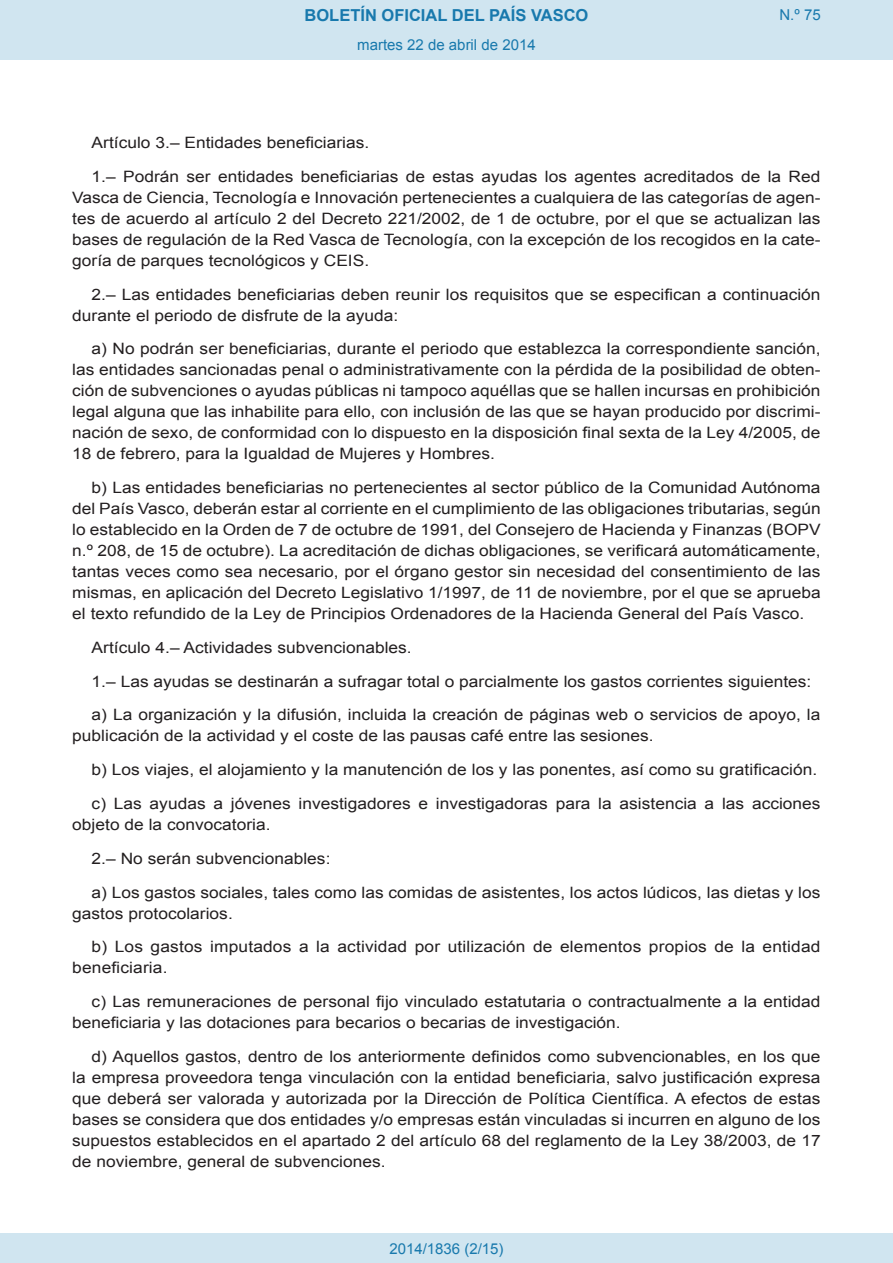
<style>
.page{position:relative;width:893px;height:1263px;background:#fff}
.page>*{position:absolute;margin:0;border:0;box-sizing:border-box;transform-origin:0 0}
.t1{font:700 16.5px "Arial";color:#1879ad}
.BOPVDetalle{font:15.6px/21px "Arial";color:#231f20;scale:1.11 1}
.Paginacion_Centro{font:15px "Arial";color:#1879ad}
</style>
<div class="page">
<div style="left:0;top:0;width:893px;height:60px;background:#d0e5f0"></div>
<div style="left:0;top:1233px;width:893px;height:30px;background:#d0e5f0"></div>
<p class="t1" style="left:305px;top:4px;width:285px">BOLETÍN OFICIAL DEL PAÍS VASCO</p>
<p class="Paginacion_Centro" style="left:357px;top:35px;width:180px">martes 22 de abril de 2014</p>
<p class="Paginacion_Centro" style="left:779px;top:5px;width:43px">N.º 75</p>
<p class="BOPVDetalle" style="left:92px;top:132px;width:252px">Artículo 3.– Entidades beneficiarias.</p>
<p class="BOPVDetalle" style="left:72px;top:166px;width:676px;text-align:justify;text-indent:19px">1.– Podrán ser entidades beneficiarias de estas ayudas los agentes acreditados de la Red Vasca de Ciencia, Tecnología e Innovación pertenecientes a cualquiera de las categorías de agen&shy;tes de acuerdo al artículo 2 del Decreto 221/2002, de 1 de octubre, por el que se actualizan las bases de regulación de la Red Vasca de Tecnología, con la excepción de los recogidos en la cate&shy;goría de parques tecnológicos y CEIS.</p>
<p class="BOPVDetalle" style="left:72px;top:284px;width:676px;text-indent:19px">2.– Las entidades beneficiarias deben reunir los requisitos que se especifican a continuación durante el periodo de disfrute de la ayuda:</p>
<p class="BOPVDetalle" style="left:72px;top:339px;width:676px;text-align:justify;text-indent:19px">a) No podrán ser beneficiarias, durante el periodo que establezca la correspondiente sanción, las entidades sancionadas penal o administrativamente con la pérdida de la posibilidad de obten&shy;ción de subvenciones o ayudas públicas ni tampoco aquéllas que se hallen incursas en prohibición legal alguna que las inhabilite para ello, con inclusión de las que se hayan producido por discrimi&shy;nación de sexo, de conformidad con lo dispuesto en la disposición final sexta de la Ley 4/2005, de 18 de febrero, para la Igualdad de Mujeres y Hombres.</p>
<p class="BOPVDetalle" style="left:72px;top:477px;width:676px;text-align:justify;text-indent:19px">b) Las entidades beneficiarias no pertenecientes al sector público de la Comunidad Autónoma del País Vasco, deberán estar al corriente en el cumplimiento de las obligaciones tributarias, según lo establecido en la Orden de 7 de octubre de 1991, del Consejero de Hacienda y Finanzas (BOPV n.º 208, de 15 de octubre). La acreditación de dichas obligaciones, se verificará automáticamente, tantas veces como sea necesario, por el órgano gestor sin necesidad del consentimiento de las mismas, en aplicación del Decreto Legislativo 1/1997, de 11 de noviembre, por el que se aprueba el texto refundido de la Ley de Principios Ordenadores de la Hacienda General del País Vasco.</p>
<p class="BOPVDetalle" style="left:92px;top:637px;width:290px">Artículo 4.– Actividades subvencionables.</p>
<p class="BOPVDetalle" style="left:92px;top:671px;width:650px">1.– Las ayudas se destinarán a sufragar total o parcialmente los gastos corrientes siguientes:</p>
<p class="BOPVDetalle" style="left:72px;top:705px;width:675px;text-indent:19px">a) La organización y la difusión, incluida la creación de páginas web o servicios de apoyo, la publicación de la actividad y el coste de las pausas café entre las sesiones.</p>
<p class="BOPVDetalle" style="left:92px;top:759px;width:655px">b) Los viajes, el alojamiento y la manutención de los y las ponentes, así como su gratificación.</p>
<p class="BOPVDetalle" style="left:72px;top:793px;width:676px;text-indent:19px">c) Las ayudas a jóvenes investigadores e investigadoras para la asistencia a las acciones objeto de la convocatoria.</p>
<p class="BOPVDetalle" style="left:92px;top:848px;width:217px">2.– No serán subvencionables:</p>
<p class="BOPVDetalle" style="left:72px;top:882px;width:675px;text-indent:19px">a) Los gastos sociales, tales como las comidas de asistentes, los actos lúdicos, las dietas y los gastos protocolarios.</p>
<p class="BOPVDetalle" style="left:72px;top:936px;width:676px;text-indent:19px">b) Los gastos imputados a la actividad por utilización de elementos propios de la entidad beneficiaria.</p>
<p class="BOPVDetalle" style="left:72px;top:991px;width:676px;text-indent:19px">c) Las remuneraciones de personal fijo vinculado estatutaria o contractualmente a la entidad beneficiaria y las dotaciones para becarios o becarias de investigación.</p>
<p class="BOPVDetalle" style="left:72px;top:1046px;width:676px;text-align:justify;text-indent:19px">d) Aquellos gastos, dentro de los anteriormente definidos como subvencionables, en los que la empresa proveedora tenga vinculación con la entidad beneficiaria, salvo justificación expresa que deberá ser valorada y autorizada por la Dirección de Política Científica. A efectos de estas bases se considera que dos entidades y/o empresas están vinculadas si incurren en alguno de los supuestos establecidos en el apartado 2 del artículo 68 del reglamento de la Ley 38/2003, de 17 de noviembre, general de subvenciones.</p>
<p class="Paginacion_Centro" style="left:389px;top:1238px;width:116px">2014/1836 (2/15)</p>
</div>
